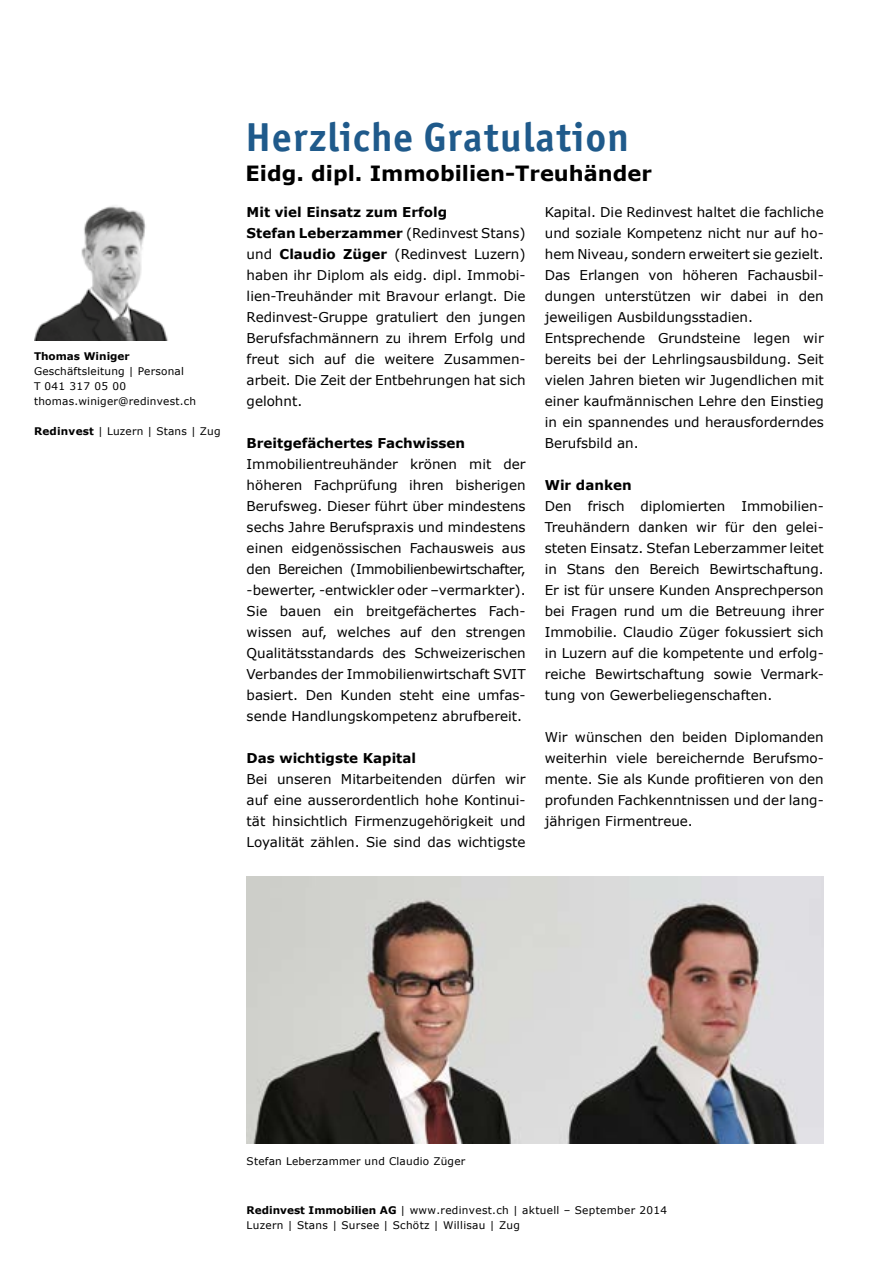
<style>
.page{position:relative;width:893px;height:1263px;background:#fff}
.page>*{position:absolute;margin:0;border:0;box-sizing:border-box;transform-origin:0 0}
.t1{font:700 40.5px "Officina Sans ITC Std";letter-spacing:.03em;color:#1f5a8b}
.t2{font:700 21px "Verdana";color:#000}
.t3{font:13.5px/21px "Verdana";color:#000;text-align:justify}
.t4{font:700 13.5px "Verdana";color:#000}
.t5{font:10.5px/15px "Verdana";letter-spacing:.02em;color:#000}
.t6{font:700 10.5px "Verdana";color:#000}
.s1{font-weight:700}
</style>
<div class="page">
<img style="left:34px;top:206px;width:134px;height:135px">
<img style="left:247px;top:877px;width:577px;height:266px">
<p class="t6" style="left:34px;top:349px;width:97px">Thomas Winiger</p>
<p class="t5" style="left:34px;top:363px;width:164px">Geschäftsleitung | Personal<br>T 041 317 05 00 thomas.winiger@redinvest.ch</p>
<p class="t5" style="left:34px;top:423px;width:188px"><span class="s1">Redinvest</span> | Luzern | Stans | Zug</p>
<h1 class="t1" style="left:246px;top:112px;width:385px">Herzliche Gratulation</h1>
<h2 class="t2" style="left:246px;top:158px;width:408px">Eidg. dipl. Immobilien-Treuhänder</h2>
<p class="t3" style="left:545px;top:201px;width:281px;text-align:left">Kapital. Die Redinvest haltet die fachliche und soziale Kompetenz nicht nur auf ho&shy;hem Niveau, sondern erweitert sie gezielt.<br>Das Erlangen von höheren Fachausbil&shy;dungen unterstützen wir dabei in den jeweiligen Ausbildungsstadien.<br>Entsprechende Grundsteine legen wir bereits bei der Lehrlingsausbildung. Seit vielen Jahren bieten wir Jugendlichen mit einer kaufmännischen Lehre den Einstieg in ein spannendes und herausforderndes Berufsbild an.</p>
<p class="t4" style="left:545px;top:475px;width:88px">Wir danken</p>
<p class="t3" style="left:545px;top:495px;width:281px">Den frisch diplomierten Immobilien-Treuhändern danken wir für den gelei&shy;steten Einsatz. Stefan Leberzammer leitet in Stans den Bereich Bewirtschaftung.<br>Er ist für unsere Kunden Ansprechperson bei Fragen rund um die Betreuung ihrer Immobilie. Claudio Züger fokussiert sich in Luzern auf die kompetente und erfolg&shy;reiche Bewirtschaftung sowie Vermark&shy;tung von Gewerbeliegenschaften.</p>
<p class="t3" style="left:545px;top:726px;width:280px">Wir wünschen den beiden Diplomanden weiterhin viele bereichernde Berufsmo&shy;mente. Sie als Kunde profitieren von den profunden Fachkenntnissen und der lang&shy;jährigen Firmentreue.</p>
<p class="t3" style="left:247px;top:201px;width:281px;text-align:left"><span class="s1">Mit viel Einsatz zum Erfolg<br>Stefan Leberzammer</span> (Redinvest Stans) und <span class="s1">Claudio Züger</span> (Redinvest Luzern) haben ihr Diplom als eidg. dipl. Immobi&shy;lien-Treuhänder mit Bravour erlangt. Die Redinvest-Gruppe gratuliert den jungen Berufsfachmännern zu ihrem Erfolg und freut sich auf die weitere Zusammen&shy;arbeit. Die Zeit der Entbehrungen hat sich gelohnt.</p>
<p class="t4" style="left:247px;top:433px;width:220px">Breitgefächertes Fachwissen</p>
<p class="t3" style="left:247px;top:453px;width:281px">Immobilientreuhänder krönen mit der höheren Fachprüfung ihren bisherigen Berufsweg. Dieser führt über mindestens sechs Jahre Berufspraxis und mindestens einen eidgenössischen Fachausweis aus den Bereichen (Immobilienbewirtschafter, -bewerter, -entwickler oder –vermarkter).<br>Sie bauen ein breitgefächertes Fach&shy;wissen auf, welches auf den strengen Qualitätsstandards des Schweizerischen Verbandes der Immobilienwirtschaft SVIT basiert. Den Kunden steht eine umfas&shy;sende Handlungskompetenz abrufbereit.</p>
<p class="t4" style="left:247px;top:748px;width:171px">Das wichtigste Kapital</p>
<p class="t3" style="left:247px;top:768px;width:280px">Bei unseren Mitarbeitenden dürfen wir auf eine ausserordentlich hohe Kontinui&shy;tät hinsichtlich Firmenzugehörigkeit und Loyalität zählen. Sie sind das wichtigste</p>
<p class="t5" style="left:247px;top:1154px;width:220px">Stefan Leberzammer und Claudio Züger</p>
<p class="t5" style="left:247px;top:1202px;width:422px"><span class="s1">Redinvest Immobilien AG</span> | www.redinvest.ch | aktuell – September 2014<br>Luzern | Stans | Sursee | Schötz | Willisau | Zug</p>
</div>
